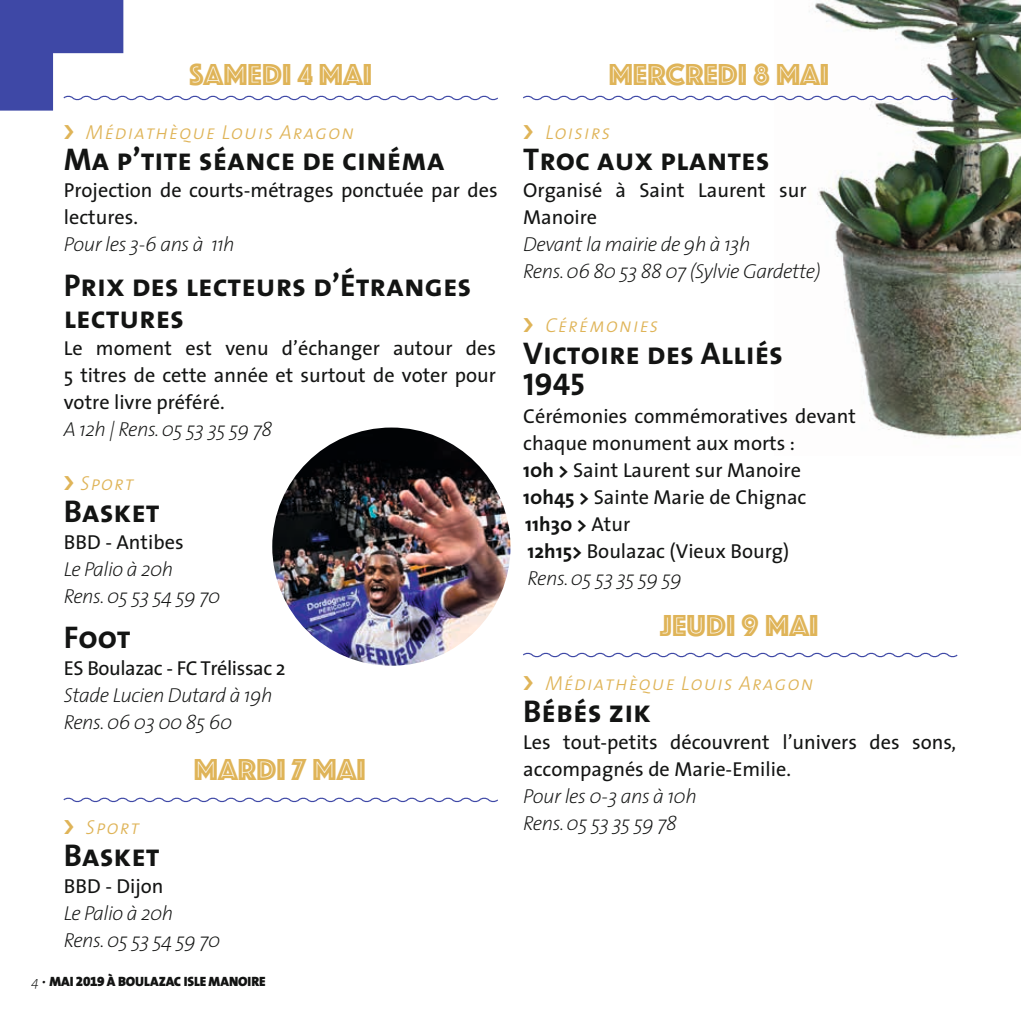
<style>
.page{position:relative;width:1021px;height:1021px;background:#fff}
.page>*{position:absolute;margin:0;border:0;box-sizing:border-box;transform-origin:0 0}
.t1{font:31.5px/31.5px "The Sans Bold Caps";color:#131413}
.t2{font:31.5px "Phosphate Inline";color:#dfb458}
.t3{font:20.25px/27px "The Sans";color:#131413}
.t4{font:italic 200 20.25px/27px "The Sans";letter-spacing:-.025em;color:#131413}
.t5{font:20.25px "The Sans Light Italic Caps";letter-spacing:.05em;color:#dfb458}
.t6{font:20.25px "The Sans";letter-spacing:-.02em;color:#131413}
.t7{font:900 13.5px "The Sans";letter-spacing:-.01em;color:#131413}
.s1{font-weight:200;font-style:italic}
.s2{font-family:"The Sans Black Expert";font-weight:400}
.s3{font-weight:700}
</style>
<div class="page">
<img style="left:809px;top:0;width:211px;height:439px">
<svg style="left:523px;top:94px;width:435px;height:8px"></svg>
<svg style="left:523px;top:652px;width:435px;height:6px"></svg>
<svg style="left:0;top:0;width:498px;height:111px"></svg>
<svg style="left:63px;top:797px;width:435px;height:6px"></svg>
<img style="left:272px;top:427px;width:238px;height:238px;border-radius:119px">
<h1 class="t2" style="left:189px;top:52px;width:184px">SAMEDI 4 MAI</h1>
<p class="t5" style="left:86px;top:121px;width:270px">Médiathèque Louis Aragon</p>
<h1 class="t1" style="left:64px;top:143px;width:382px">Ma p’tite séance de cinéma</h1>
<p class="t3" style="left:64px;top:176px;width:435px">Projection de courts-métrages ponctuée par des lectures.</p>
<p class="t4" style="left:64px;top:230px;width:172px">Pour les 3-6 ans à 11h</p>
<h1 class="t1" style="left:64px;top:269px;width:409px">Prix des lecteurs d’Étranges lectures</h1>
<p class="t3" style="left:64px;top:334px;width:434px;text-align:justify">Le moment est venu d’échanger autour des 5 titres de cette année et surtout de voter pour votre livre préféré.</p>
<p class="t4" style="left:64px;top:415px;width:210px">A 12h | Rens. 05 53 35 59 78</p>
<p class="t5" style="left:81px;top:472px;width:55px">Sport</p>
<h1 class="t1" style="left:64px;top:494px;width:97px">Basket</h1>
<p class="t3" style="left:64px;top:527px;width:121px">BBD - Antibes</p>
<p class="t4" style="left:64px;top:554px;width:158px">Le Palio à 20h<br>Rens. 05 53 54 59 70</p>
<h1 class="t1" style="left:64px;top:620px;width:68px">Foot</h1>
<p class="t6" style="left:64px;top:651px;width:223px">ES Boulazac - FC Trélissac 2</p>
<p class="t4" style="left:64px;top:680px;width:210px">Stade Lucien Dutard à 19h<br>Rens. 06 03 00 85 60</p>
<h1 class="t2" style="left:194px;top:747px;width:173px">MARDI 7 MAI</h1>
<p class="t5" style="left:86px;top:816px;width:55px">Sport</p>
<h1 class="t1" style="left:64px;top:838px;width:97px">Basket</h1>
<p class="t3" style="left:64px;top:872px;width:101px">BBD - Dijon</p>
<p class="t4" style="left:64px;top:898px;width:158px">Le Palio à 20h<br>Rens. 05 53 54 59 70</p>
<p class="t7" style="left:32px;top:970px;width:235px"><span class="s1">4 •</span> MAI <span class="s2">2019</span> À BOULAZAC ISLE MANOIRE</p>
<h1 class="t2" style="left:608px;top:52px;width:222px">MERCREDI 8 MAI</h1>
<p class="t5" style="left:545px;top:121px;width:66px">Loisirs</p>
<h1 class="t1" style="left:523px;top:143px;width:248px">Troc aux plantes</h1>
<p class="t3" style="left:523px;top:176px;width:285px">Organisé à Saint Laurent sur<br>Manoire</p>
<p class="t4" style="left:523px;top:230px;width:299px">Devant la mairie de 9h à 13h<br>Rens. 06 80 53 88 07 (Sylvie Gardette)</p>
<p class="t5" style="left:545px;top:314px;width:114px">Cérémonies</p>
<h1 class="t1" style="left:523px;top:337px;width:261px">Victoire des Alliés<br>1945</h1>
<p class="t3" style="left:523px;top:401px;width:334px">Cérémonies commémoratives devant chaque monument aux morts :<br><span class="s3">10h &gt;</span> Saint Laurent sur Manoire<br><span class="s3">10h45 &gt;</span> Sainte Marie de Chignac<br><span class="s3">11h30 &gt;</span> Atur<br><span class="s3">12h15&gt;</span> Boulazac (Vieux Bourg)<br><span class="s1">Rens. 05 53 35 59 59</span></p>
<h1 class="t2" style="left:660px;top:603px;width:160px">JEUDI 9 MAI</h1>
<p class="t5" style="left:545px;top:672px;width:270px">Médiathèque Louis Aragon</p>
<h1 class="t1" style="left:523px;top:694px;width:129px">Bébés zik</h1>
<p class="t3" style="left:523px;top:728px;width:434px">Les tout-petits découvrent l’univers des sons, accompagnés de Marie-Emilie.</p>
<p class="t4" style="left:523px;top:781px;width:175px">Pour les 0-3 ans à 10h<br>Rens. 05 53 35 59 78</p>
</div>
